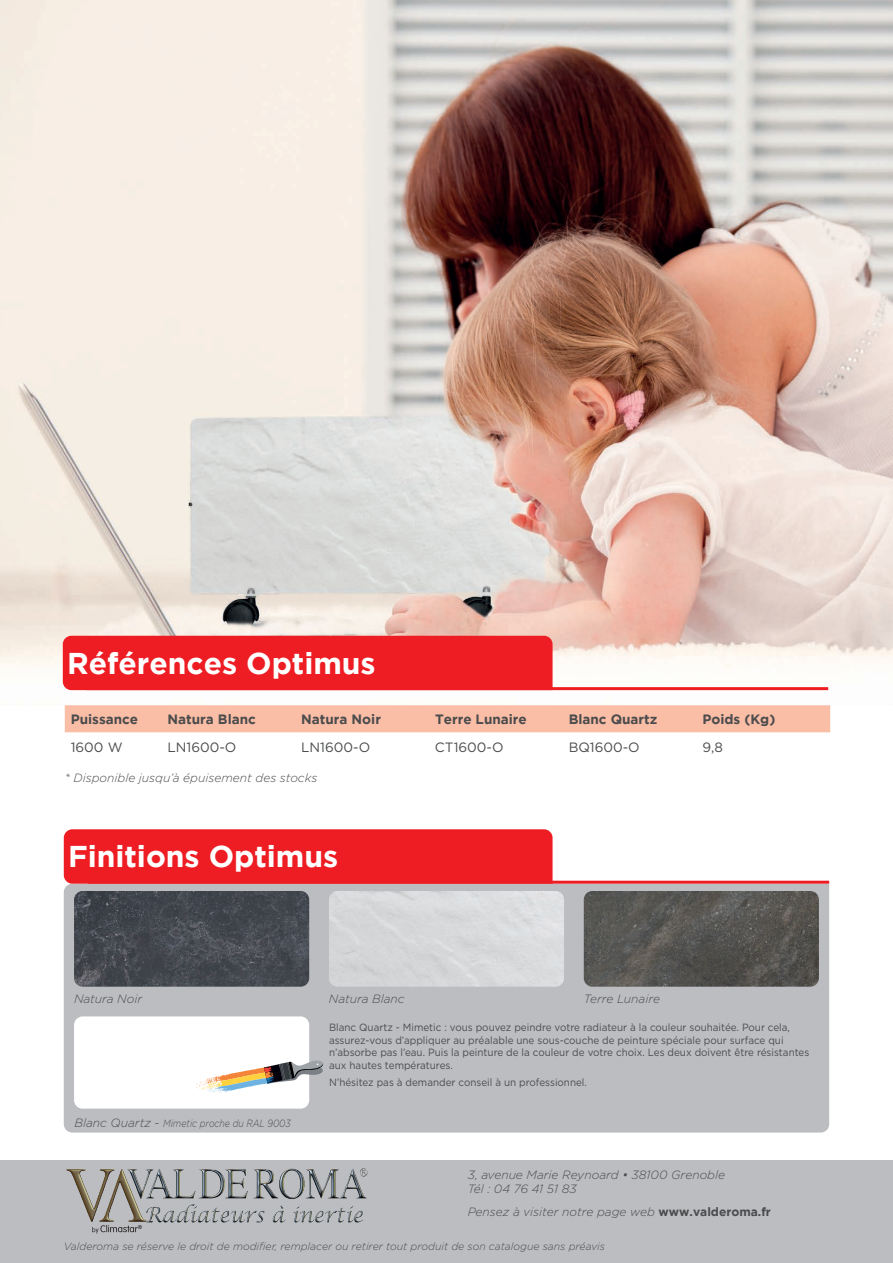
<style>
.page{position:relative;width:893px;height:1263px;background:#fff}
.page>*{position:absolute;margin:0;border:0;box-sizing:border-box;transform-origin:0 0}
.t1{font:700 30px "Gotham";color:#fff}
.t2{font:700 13.5px "Gotham";color:#4b4c4d}
.t3{font:13.5px "Gotham";color:#4b4c4d}
.t4{font:italic 300 12px/14.4px "Gotham";color:#4b4c4d}
.t5{font:10.5px/12.6px "Gotham";color:#4b4c4d;scale:.94 1}
.t6{font:italic 300 10.5px "Gotham";color:#4b4c4d}
.t7{font:italic 300 10.5px "Gotham";color:#4b4c4d;scale:.84 1}
.s1{font-size:12px}
.s2{font-weight:700;font-style:normal}
</style>
<div class="page">
<img style="left:0;top:0;width:893px;height:691px">
<div style="left:64px;top:884px;width:765px;height:248px;background:#bcbdc0"></div>
<svg style="left:65px;top:705px;width:765px;height:28px"></svg>
<div style="left:63px;top:636px;width:490px;height:54px;background:#ee1d23"></div>
<hr style="left:87px;top:687px;width:741px;height:3px;background:#ee1d23">
<div style="left:64px;top:829px;width:489px;height:55px;background:#ee1d23"></div>
<hr style="left:88px;top:881px;width:741px;height:3px;background:#ee1d23">
<img style="left:74px;top:891px;width:235px;height:96px">
<img style="left:329px;top:891px;width:235px;height:96px">
<img style="left:584px;top:891px;width:235px;height:96px">
<div style="left:74px;top:1016px;width:235px;height:92px;background:#fff;border-radius:9px"></div>
<svg style="left:215px;top:1060px;width:109px;height:29px"></svg>
<div style="left:0;top:1160px;width:893px;height:103px;background:#bcbdc0"></div>
<img style="left:147px;top:1168px;width:220px;height:31px">
<img style="left:66px;top:1169px;width:81px;height:53px">
<img style="left:146px;top:1205px;width:217px;height:17px">
<svg style="left:92px;top:1225px;width:50px;height:9px"></svg>
<svg style="left:359px;top:1168px;width:9px;height:8px"></svg>
<h1 class="t1" style="left:67px;top:646px;width:310px">Références Optimus</h1>
<p class="t2" style="left:71px;top:711px;width:69px">Puissance</p>
<p class="t2" style="left:168px;top:711px;width:90px">Natura Blanc</p>
<p class="t2" style="left:301px;top:711px;width:81px">Natura Noir</p>
<p class="t2" style="left:435px;top:711px;width:93px">Terre Lunaire</p>
<p class="t2" style="left:569px;top:711px;width:90px">Blanc Quartz</p>
<p class="t2" style="left:702px;top:711px;width:74px">Poids (Kg)</p>
<p class="t3" style="left:71px;top:738px;width:53px">1600 W</p>
<p class="t3" style="left:168px;top:738px;width:70px">LN1600-O</p>
<p class="t3" style="left:301px;top:738px;width:70px">LN1600-O</p>
<p class="t3" style="left:435px;top:738px;width:70px">CT1600-O</p>
<p class="t3" style="left:569px;top:738px;width:73px">BQ1600-O</p>
<p class="t3" style="left:702px;top:738px;width:22px">9,8</p>
<p class="t4" style="left:65px;top:770px;width:254px">* Disponible jusqu’à épuisement des stocks</p>
<h1 class="t1" style="left:68px;top:839px;width:272px">Finitions Optimus</h1>
<p class="t4" style="left:74px;top:991px;width:70px">Natura Noir</p>
<p class="t4" style="left:329px;top:991px;width:77px">Natura Blanc</p>
<p class="t4" style="left:584px;top:991px;width:78px">Terre Lunaire</p>
<p class="t5" style="left:329px;top:1021px;width:512px">Blanc Quartz - Mimetic : vous pouvez peindre votre radiateur à la couleur souhaitée. Pour cela, assurez-vous d’appliquer au préalable une sous-couche de peinture spéciale pour surface qui n’absorbe pas l’eau. Puis la peinture de la couleur de votre choix. Les deux doivent être résistantes aux hautes températures.</p>
<p class="t5" style="left:329px;top:1075px;width:276px">N’hésitez pas à demander conseil à un professionnel.</p>
<p class="t7" style="left:74px;top:1116px;width:259px"><span class="s1">Blanc Quartz -</span> Mimetic proche du RAL 9003</p>
<p class="t4" style="left:468px;top:1167px;width:259px">3, avenue Marie Reynoard • 38100 Grenoble<br>Tél : 04 76 41 51 83</p>
<p class="t4" style="left:468px;top:1204px;width:305px">Pensez à visiter notre page web <span class="s2">www.valderoma.fr</span></p>
<p class="t6" style="left:64px;top:1240px;width:543px">Valderoma se réserve le droit de modifier, remplacer ou retirer tout produit de son catalogue sans préavis</p>
</div>
